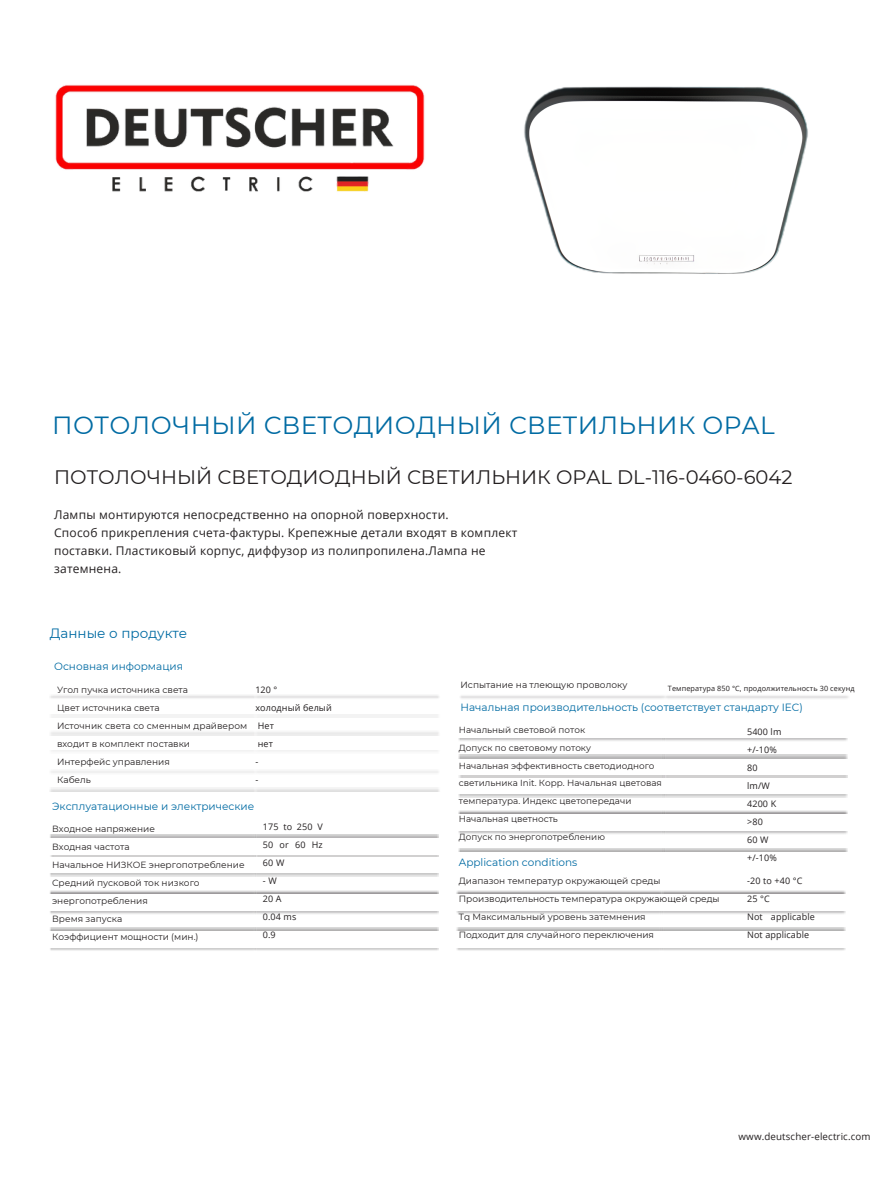
<style>
.page{position:relative;width:893px;height:1186px;background:#fff}
.page>*{position:absolute;margin:0;border:0;box-sizing:border-box;transform-origin:0 0}
.t1{font:24.75px "Montserrat";letter-spacing:.015em;color:#006ba3}
.t2{font:19.5px "Montserrat";color:#231f20}
.t3{font:13.5px "Montserrat";color:#006ba3}
.t4{font:12px/18px "Open Sans";letter-spacing:.02em;color:#231f20}
.t5{font:10.5px "Montserrat";color:#006ba3}
.t6{font:9.75px "Open Sans";letter-spacing:.015em;color:#231f20}
.t7{font:9px/18px "Montserrat";color:#231f20}
.t8{font:9px/18px "Open Sans";letter-spacing:.015em;color:#231f20}
.t9{font:8.85px/17.7px "Montserrat";color:#231f20}
.t10{font:7.35px "Open Sans";letter-spacing:.015em;color:#231f20}
</style>
<div class="page">
<img style="left:55px;top:85px;width:370px;height:107px">
<img style="left:50px;top:855px;width:388px;height:1px">
<img style="left:458px;top:738px;width:204px;height:3px">
<img style="left:458px;top:755px;width:204px;height:3px">
<img style="left:459px;top:776px;width:203px;height:1px">
<img style="left:458px;top:794px;width:204px;height:3px">
<img style="left:458px;top:810px;width:204px;height:4px">
<img style="left:458px;top:831px;width:204px;height:3px">
<img style="left:458px;top:848px;width:204px;height:3px">
<img style="left:456px;top:927px;width:204px;height:4px">
<img style="left:660px;top:927px;width:185px;height:4px">
<img style="left:524px;top:86px;width:284px;height:188px">
<p class="t1" style="left:52px;top:410px;width:723px">ПОТОЛОЧНЫЙ СВЕТОДИОДНЫЙ СВЕТИЛЬНИК OPAL</p>
<p class="t2" style="left:54px;top:465px;width:739px">ПОТОЛОЧНЫЙ СВЕТОДИОДНЫЙ СВЕТИЛЬНИК OPAL DL-116-0460-6042</p>
<p class="t4" style="left:54px;top:505px;width:396px">Лампы монтируются непосредственно на опорной поверхности.</p>
<p class="t4" style="left:54px;top:523px;width:464px">Способ прикрепления счета-фактуры. Крепежные детали входят в комплект поставки. Пластиковый корпус, диффузор из полипропилена.Лампа не затемнена.</p>
<p class="t3" style="left:50px;top:625px;width:139px">Данные о продукте</p>
<p class="t5" style="left:54px;top:660px;width:130px">Основная информация</p>
<p class="t7" style="left:57px;top:680px;width:132px">Угол пучка источника света</p>
<p class="t7" style="left:57px;top:698px;width:104px">Цвет источника света</p>
<p class="t7" style="left:57px;top:716px;width:191px">Источник света со сменным драйвером входит в комплект поставки</p>
<p class="t7" style="left:57px;top:752px;width:114px">Интерфейс управления</p>
<p class="t7" style="left:57px;top:770px;width:35px">Кабель</p>
<p class="t8" style="left:255px;top:680px;width:24px">120 °</p>
<p class="t8" style="left:255px;top:698px;width:78px">холодный белый</p>
<p class="t8" style="left:258px;top:716px;width:18px">Нет</p>
<p class="t8" style="left:258px;top:734px;width:17px">нет</p>
<p class="t8" style="left:255px;top:752px;width:4px">-</p>
<p class="t8" style="left:255px;top:770px;width:4px">-</p>
<p class="t5" style="left:52px;top:799px;width:204px">Эксплуатационные и электрические</p>
<p class="t7" style="left:52px;top:820px;width:104px">Входное напряжение</p>
<p class="t7" style="left:52px;top:838px;width:79px">Входная частота</p>
<p class="t7" style="left:52px;top:856px;width:194px">Начальное НИЗКОЕ энергопотребление<br>Средний пусковой ток низкого энергопотребления</p>
<p class="t7" style="left:52px;top:910px;width:72px">Время запуска</p>
<p class="t7" style="left:52px;top:928px;width:148px">Коэффициент мощности (мин.)</p>
<p class="t8" style="left:263px;top:818px;width:61px;text-align:justify">175 to 250 V 50 or 60 Hz 60 W</p>
<p class="t8" style="left:263px;top:872px;width:15px">- W</p>
<p class="t8" style="left:263px;top:890px;width:20px">20 A</p>
<p class="t8" style="left:263px;top:908px;width:35px">0.04 ms</p>
<p class="t8" style="left:263px;top:926px;width:14px">0.9</p>
<p class="t7" style="left:460px;top:676px;width:168px">Испытание на тлеющую проволоку</p>
<p class="t9" style="left:458px;top:721px;width:128px">Начальный световой поток</p>
<p class="t9" style="left:458px;top:739px;width:134px">Допуск по световому потоку</p>
<p class="t9" style="left:458px;top:757px;width:204px">Начальная эффективность светодиодного светильника Init. Корр. Начальная цветовая температура. Индекс цветопередачи Начальная цветность</p>
<p class="t9" style="left:458px;top:827px;width:148px">Допуск по энергопотреблению</p>
<p class="t7" style="left:458px;top:871px;width:262px">Диапазон температур окружающей среды<br>Производительность температура окружающей среды<br>Tq Максимальный уровень затемнения</p>
<p class="t7" style="left:458px;top:925px;width:197px">Подходит для случайного переключения</p>
<p class="t10" style="left:667px;top:683px;width:188px">Температура 850 °C, продолжительность 30 секунд</p>
<p class="t5" style="left:460px;top:701px;width:344px">Начальная производительность (соответствует стандарту IEC)</p>
<p class="t8" style="left:746px;top:722px;width:36px">5400 lm +/-10%<br>80 lm/W<br>4200 K &gt;80</p>
<p class="t8" style="left:746px;top:830px;width:31px">60 W +/-10%</p>
<p class="t8" style="left:746px;top:872px;width:57px">-20 to +40 °C<br>25 °C</p>
<p class="t8" style="left:746px;top:908px;width:69px">Not applicable<br>Not applicable</p>
<p class="t5" style="left:458px;top:855px;width:120px">Application conditions</p>
<p class="t6" style="left:738px;top:1130px;width:133px">www.deutscher-electric.com</p>
</div>
